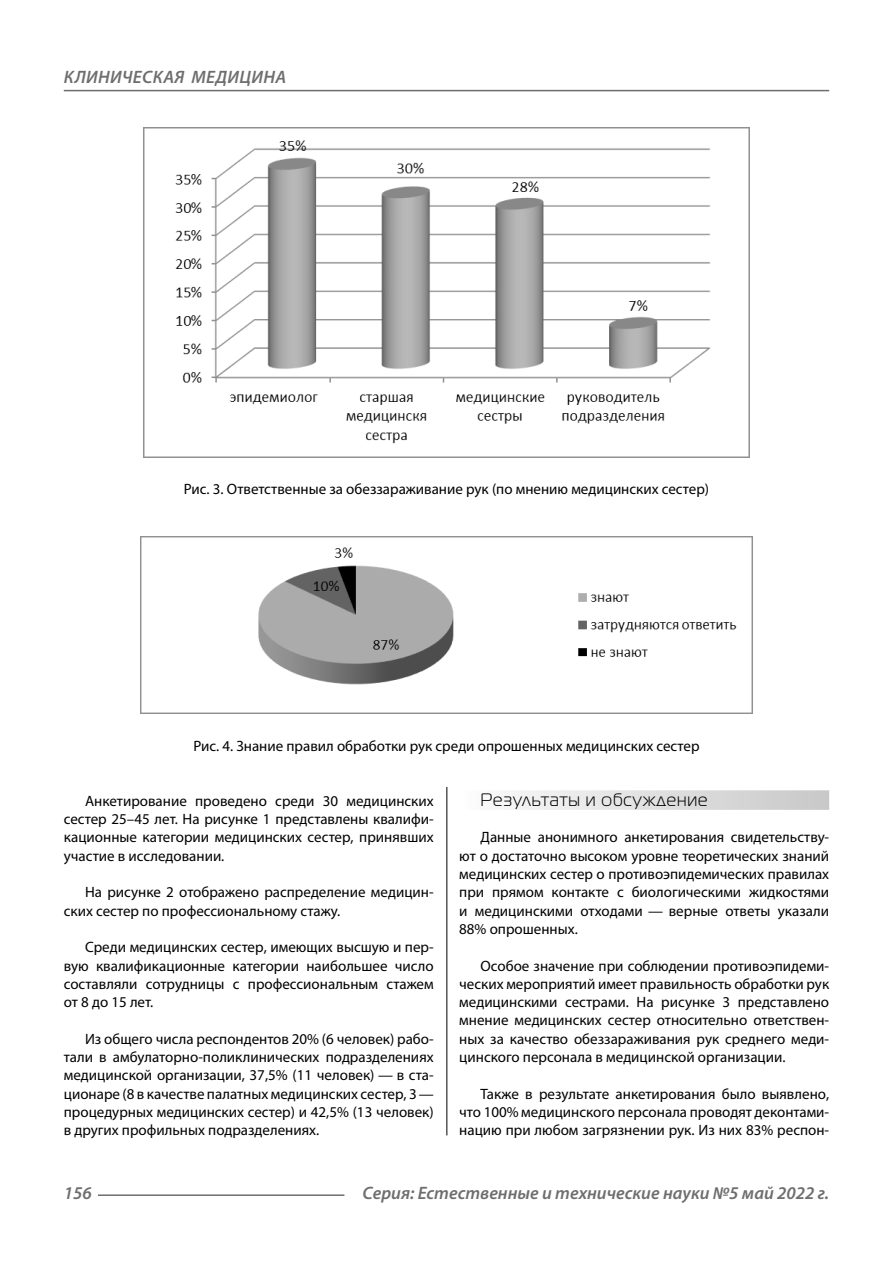
<style>
.page{position:relative;width:893px;height:1263px;background:#fff}
.page>*{position:absolute;margin:0;border:0;box-sizing:border-box;transform-origin:0 0}
.t1{font:italic 600 18px "Myriad Pro";color:#6e6e6e}
.Subheader{font:18px "Magistral C";letter-spacing:.05em;color:#000}
.Normal{font:15px/18.3px "Myriad Pro";color:#000;text-align:justify}
.podpis{font:15px "Myriad Pro";color:#000}
</style>
<div class="page">
<hr style="left:446px;top:128px;width:1px;height:1007px;background:#000">
<div style="left:459px;top:790px;width:370px;height:20px;background:linear-gradient(to right,#fcfcfc,#c8c8c8)"></div>
<div style="left:64px;top:128px;width:765px;height:659px;background:#fff"></div>
<img style="left:143px;top:128px;width:606px;height:329px">
<img style="left:141px;top:537px;width:611px;height:177px">
<hr style="left:98px;top:1194px;width:246px;height:2px;background:#6e6e6e">
<hr style="left:64px;top:90px;width:765px;height:1px;background:#6e6e6e">
<p class="t1" style="left:64px;top:66px;width:23px">Клиническая</p>
<p class="t1" style="left:191px;top:66px;width:13px">медицина</p>
<p class="podpis" style="left:184px;top:480px;width:527px">Рис. 3. Ответственные за обеззараживание рук (по мнению медицинских сестер)</p>
<p class="podpis" style="left:193px;top:736px;width:508px">Рис. 4. Знание правил обработки рук среди опрошенных медицинских сестер</p>
<p class="Normal" style="left:64px;top:791px;width:371px;text-indent:21px">Анкетирование проведено среди 30 медицинских сестер 25–45 лет. На рисунке 1 представлены квалифи&shy;кационные категории медицинских сестер, принявших участие в исследовании.</p>
<p class="Normal" style="left:64px;top:883px;width:371px;text-indent:21px">На рисунке 2 отображено распределение медицин&shy;ских сестер по профессиональному стажу.</p>
<p class="Normal" style="left:64px;top:938px;width:371px;text-indent:21px">Среди медицинских сестер, имеющих высшую и пер&shy;вую квалификационные категории наибольшее число составляли сотрудницы с профессиональным стажем от 8 до 15 лет.</p>
<p class="Normal" style="left:64px;top:1029px;width:371px;text-indent:21px">Из общего числа респондентов 20% (6 человек) рабо&shy;тали в амбулаторно-поликлинических подразделениях медицинской организации, 37,5% (11 человек) — в ста&shy;ционаре (8 в качестве палатных медицинских сестер, 3— процедурных медицинских сестер) и 42,5% (13 человек) в других профильных подразделениях.</p>
<p class="Subheader" style="left:480px;top:790px;width:228px">Результаты и обсуждение</p>
<p class="Normal" style="left:459px;top:828px;width:371px;text-indent:21px">Данные анонимного анкетирования свидетельству&shy;ют о достаточно высоком уровне теоретических знаний медицинских сестер о противоэпидемических правилах при прямом контакте с биологическими жидкостями и медицинскими отходами — верные ответы указали 88% опрошенных.</p>
<p class="Normal" style="left:459px;top:956px;width:371px;text-indent:21px">Особое значение при соблюдении противоэпидеми&shy;ческих мероприятий имеет правильность обработки рук медицинскими сестрами. На рисунке 3 представлено мнение медицинских сестер относительно ответствен&shy;ных за качество обеззараживания рук среднего меди&shy;цинского персонала в медицинской организации.</p>
<p class="Normal" style="left:459px;top:1084px;width:371px;text-indent:21px">Также в результате анкетирования было выявлено, что 100% медицинского персонала проводят деконтами&shy;нацию при любом загрязнении рук. Из них 83% респон-</p>
<p class="t1" style="left:64px;top:1182px;width:30px">156</p>
<p class="t1" style="left:363px;top:1182px;width:468px">Серия: Естественные и технические науки №5 май 2022 г.</p>
</div>
